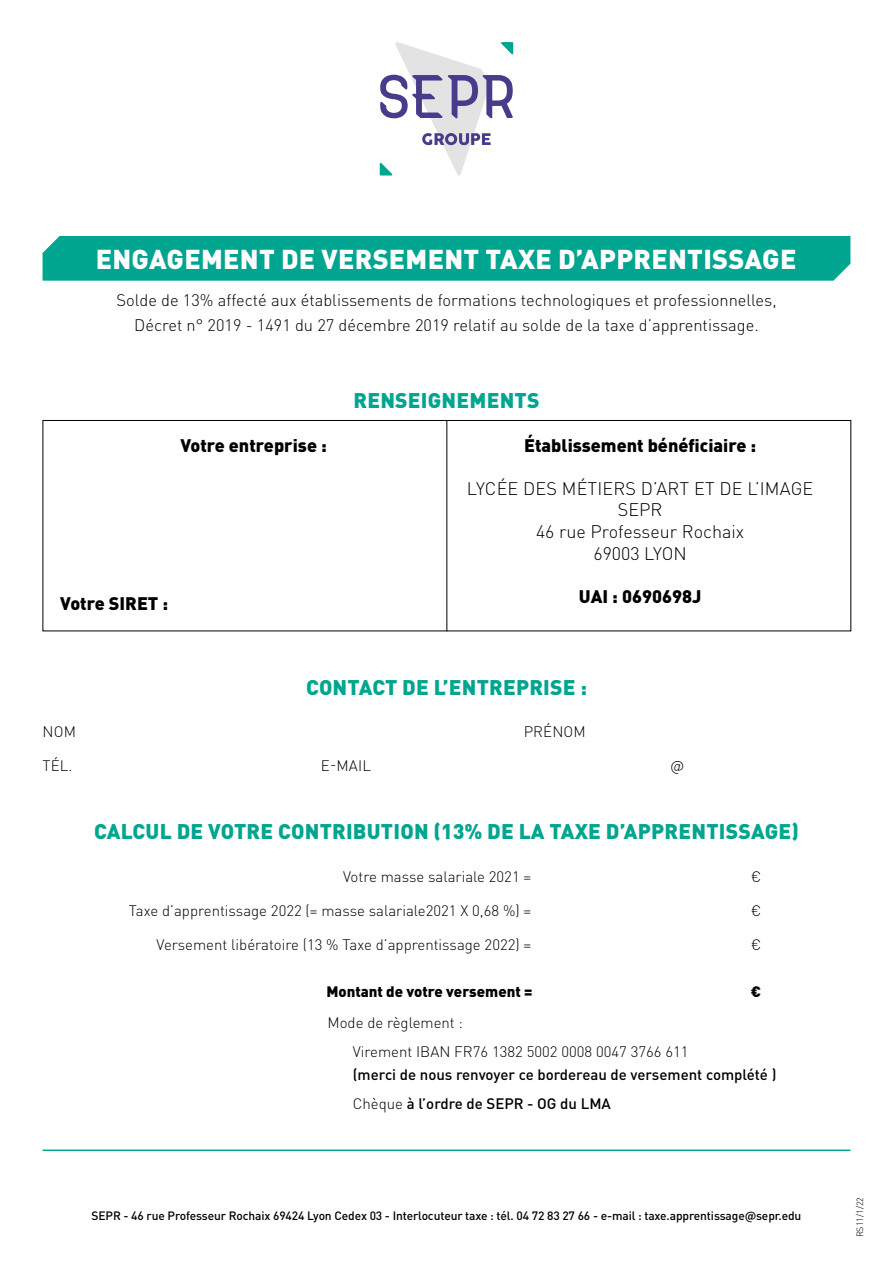
<style>
.page{position:relative;width:893px;height:1263px;background:#fff}
.page>*{position:absolute;margin:0;border:0;box-sizing:border-box;transform-origin:0 0}
.t1{font:900 27px "DIN Pro";letter-spacing:.01em;color:#fff}
.t2{font:900 21px "DIN Pro";letter-spacing:.01em;color:#00a590}
.t3{font:300 18px/21.6px "DIN Pro";color:#000;text-align:center}
.t4{font:900 18px "DIN Pro";color:#000}
.t5{font:300 16.5px/24.8px "DIN Pro";color:#000;text-align:center}
.t6{font:300 15px/29.1px "DIN Pro";color:#000}
.t7{font:500 15px/29.1px "DIN Pro";color:#000}
.t8{font:900 15px "DIN Pro";color:#000}
.t9{font:500 12px "DIN Pro";letter-spacing:-.01em;color:#000}
.t10{font:300 9px "DIN Pro";color:#000}
.s1{font-weight:300}
</style>
<div class="page">
<div style="left:43px;top:236px;width:807px;height:45px;background:#00a590"></div>
<hr style="left:446px;top:421px;width:1px;height:210px;background:#000">
<div style="left:43px;top:420px;width:808px;height:211px;border:1px solid #000"></div>
<svg style="left:380px;top:42px;width:133px;height:133px"></svg>
<hr style="left:43px;top:1149px;width:807px;height:2px;background:#00a590">
<h1 class="t1" style="left:96px;top:241px;width:702px">ENGAGEMENT DE VERSEMENT TAXE D’APPRENTISSAGE</h1>
<p class="t5" style="left:116px;top:287px;width:662px">Solde de 13% affecté aux établissements de formations technologiques et professionnelles,<br>Décret n° 2019 - 1491 du 27 décembre 2019 relatif au solde de la taxe d’apprentissage.</p>
<p class="t4" style="left:180px;top:433px;width:148px">Votre entreprise :</p>
<p class="t4" style="left:60px;top:591px;width:109px">Votre SIRET :</p>
<h2 class="t2" style="left:353px;top:386px;width:188px">RENSEIGNEMENTS</h2>
<p class="t4" style="left:524px;top:433px;width:233px">Établissement bénéficiaire :</p>
<p class="t3" style="left:467px;top:477px;width:348px">LYCÉE DES MÉTIERS D’ART ET DE L’IMAGE<br>SEPR<br>46 rue Professeur Rochaix<br>69003 LYON</p>
<p class="t4" style="left:579px;top:584px;width:124px">UAI : 0690698J</p>
<h2 class="t2" style="left:306px;top:673px;width:283px">CONTACT DE L’ENTREPRISE :</h2>
<p class="t6" style="left:43px;top:717px;width:35px">NOM</p>
<p class="t6" style="left:524px;top:717px;width:64px">PRÉNOM</p>
<p class="t6" style="left:43px;top:751px;width:31px">TÉL.</p>
<p class="t6" style="left:321px;top:751px;width:51px">E-MAIL</p>
<p class="t6" style="left:670px;top:751px;width:16px">@</p>
<h2 class="t2" style="left:94px;top:817px;width:706px">CALCUL DE VOTRE CONTRIBUTION (13% DE LA TAXE D’APPRENTISSAGE)</h2>
<p class="t6" style="left:343px;top:861px;width:190px">Votre masse salariale 2021 =</p>
<p class="t6" style="left:751px;top:861px;width:12px">€</p>
<p class="t6" style="left:129px;top:895px;width:404px">Taxe d’apprentissage 2022 (= masse salariale2021 X 0,68 %) =</p>
<p class="t6" style="left:751px;top:895px;width:12px">€</p>
<p class="t6" style="left:157px;top:929px;width:376px">Versement libératoire (13 % Taxe d’apprentissage 2022) =</p>
<p class="t6" style="left:751px;top:929px;width:12px">€</p>
<p class="t8" style="left:326px;top:981px;width:208px">Montant de votre versement =</p>
<p class="t8" style="left:751px;top:981px;width:12px">€</p>
<p class="t6" style="left:353px;top:1007px;width:337px;text-indent:-25px">Mode de règlement :<br>Virement IBAN FR76 1382 5002 0008 0047 3766 611</p>
<p class="t7" style="left:353px;top:1059px;width:425px">(merci de nous renvoyer ce bordereau de versement complété )<br><span class="s1">Chèque</span> à l’ordre de SEPR - OG du LMA</p>
<p class="t9" style="left:92px;top:1207px;width:711px">SEPR - 46 rue Professeur Rochaix 69424 Lyon Cedex 03 - Interlocuteur taxe : tél. 04 72 83 27 66 - e-mail : taxe.apprentissage@sepr.edu</p>
<p class="t10" style="left:854px;top:1237px;width:42px;rotate:-90deg">RS11/1/22</p>
</div>
